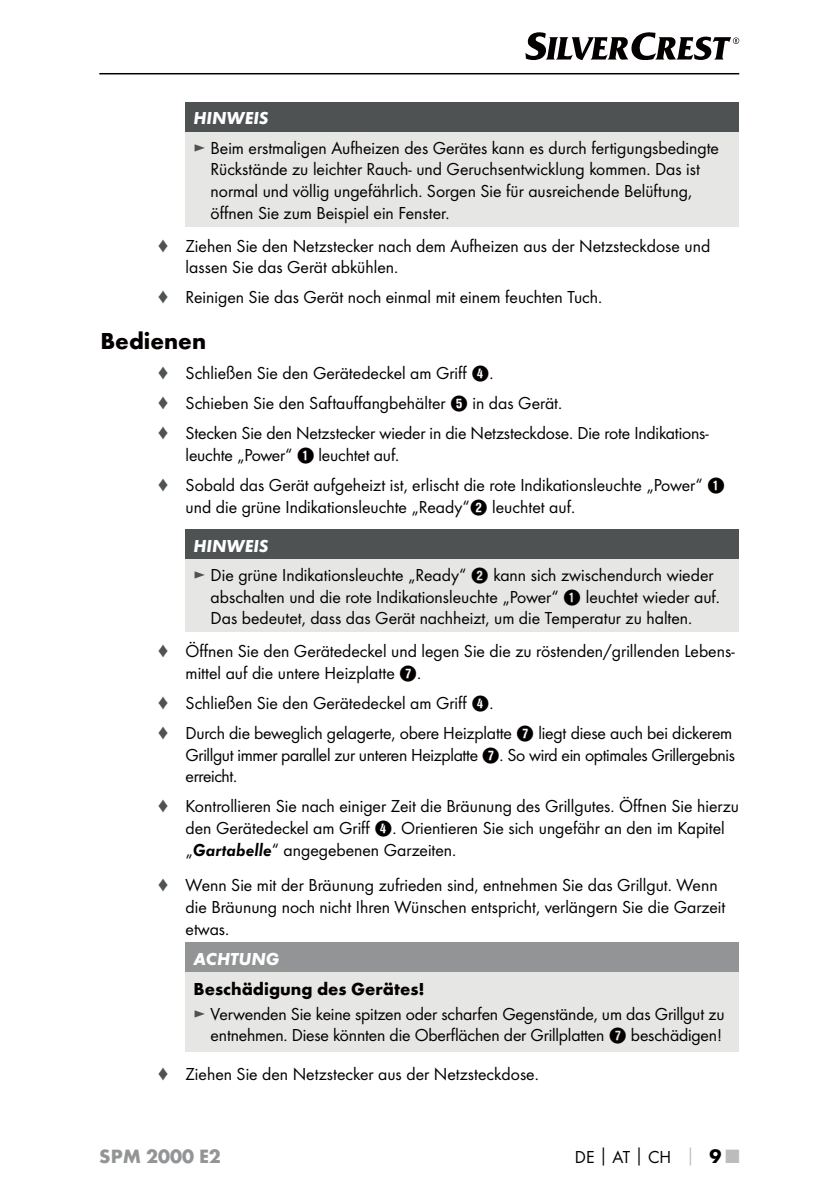
<style>
.page{position:relative;width:840px;height:1191px;background:#fff}
.page>*{position:absolute;margin:0;border:0;box-sizing:border-box;transform-origin:0 0}
.t1{font:700 24px "Futura";color:#040000}
.t2{font:700 20px "Futura";color:#929495}
.t3{font:18px/21.6px "Futura Boo";color:#040000}
.t4{font:18px/21.6px "Futura Boo";letter-spacing:-.02em;color:#040000}
.t5{font:700 18px "Futura";color:#040000}
.t6{font:italic 700 18px "Futura";color:#fff}
.s1{color:#4f5253}
.s2{font-family:"Hako PI Nummern"}
.s3{font-family:"Futura Dem Obl"}
.s4{font-family:"Futura";font-weight:700;color:#bbbdbc}
.s5{font-family:"Futura";font-weight:700;font-size:20px}
.s6{font-family:"Futura";font-weight:700;font-size:20px;color:#bbbdbc}
</style>
<div class="page">
<hr style="left:99px;top:73px;width:639px;height:1px;background:#040000">
<svg style="left:525px;top:32px;width:213px;height:28px"></svg>
<div style="left:185px;top:102px;width:553px;height:30px;background:#4f5253"></div>
<div style="left:185px;top:132px;width:553px;height:95px;background:#e6e6e5"></div>
<div style="left:185px;top:529px;width:553px;height:30px;background:#4f5253"></div>
<div style="left:185px;top:559px;width:553px;height:73px;background:#e6e6e5"></div>
<div style="left:185px;top:942px;width:553px;height:31px;background:#929495"></div>
<div style="left:185px;top:973px;width:553px;height:79px;background:#e6e6e5"></div>
<p class="t6" style="left:193px;top:112px;width:76px">HINWEIS</p>
<p class="t3" style="left:210px;top:138px;width:509px;text-indent:-17px"><span class="s1">►</span> Beim erstmaligen Aufheizen des Gerätes kann es durch fertigungsbedingte Rückstände zu leichter Rauch- und Geruchsentwicklung kommen. Das ist normal und völlig ungefährlich. Sorgen Sie für ausreichende Belüftung, öffnen Sie zum Beispiel ein Fenster.</p>
<p class="t3" style="left:185px;top:236px;width:526px;text-indent:-28px"><span class="s1">♦</span> Ziehen Sie den Netzstecker nach dem Aufheizen aus der Netzsteckdose und lassen Sie das Gerät abkühlen.</p>
<p class="t3" style="left:157px;top:287px;width:446px"><span class="s1">♦</span> Reinigen Sie das Gerät noch einmal mit einem feuchten Tuch.</p>
<h1 class="t1" style="left:100px;top:332px;width:107px">Bedienen</h1>
<p class="t3" style="left:157px;top:359px;width:552px;line-height:30px"><span class="s1">♦</span> Schließen Sie den Gerätedeckel am Griff <span class="s2">4</span>.<br><span class="s1">♦</span> Schieben Sie den Saftauffangbehälter <span class="s2">5</span> in das Gerät.<br><span class="s1">♦</span> Stecken Sie den Netzstecker wieder in die Netzsteckdose. Die rote Indikations-</p>
<p class="t3" style="left:157px;top:441px;width:569px;line-height:30px;text-indent:28px">leuchte „Power“ <span class="s2">1</span> leuchtet auf.<br><span class="s1">♦</span> Sobald das Gerät aufgeheizt ist, erlischt die rote Indikationsleuchte „Power“ <span class="s2">1</span></p>
<p class="t3" style="left:185px;top:497px;width:391px">und die grüne Indikationsleuchte „Ready“<span class="s2">2</span> leuchtet auf.</p>
<p class="t6" style="left:193px;top:539px;width:76px">HINWEIS</p>
<p class="t3" style="left:210px;top:565px;width:510px;text-indent:-17px"><span class="s1">►</span> Die grüne Indikationsleuchte „Ready“ <span class="s2">2</span> kann sich zwischendurch wieder abschalten und die rote Indikationsleuchte „Power“ <span class="s2">1</span> leuchtet wieder auf.<br>Das bedeutet, dass das Gerät nachheizt, um die Temperatur zu halten.</p>
<p class="t3" style="left:185px;top:641px;width:550px;text-indent:-28px"><span class="s1">♦</span> Öffnen Sie den Gerätedeckel und legen Sie die zu röstenden/grillenden Lebens&shy;mittel auf die untere Heizplatte <span class="s2">7</span>.</p>
<p class="t3" style="left:157px;top:689px;width:576px;line-height:30px"><span class="s1">♦</span> Schließen Sie den Gerätedeckel am Griff <span class="s2">4</span>.<br><span class="s1">♦</span> Durch die beweglich gelagerte, obere Heizplatte <span class="s2">7</span> liegt diese auch bei dickerem</p>
<p class="t4" style="left:185px;top:745px;width:550px">Grillgut immer parallel zur unteren Heizplatte <span class="s2">7</span>. So wird ein optimales Grillergebnis erreicht.</p>
<p class="t3" style="left:185px;top:796px;width:554px;text-indent:-28px"><span class="s1">♦</span> Kontrollieren Sie nach einiger Zeit die Bräunung des Grillgutes. Öffnen Sie hierzu den Gerätedeckel am Griff <span class="s2">4</span>. Orientieren Sie sich ungefähr an den im Kapitel „<span class="s3">Gartabelle</span>“ angegebenen Garzeiten.</p>
<p class="t3" style="left:185px;top:875px;width:541px;text-indent:-28px"><span class="s1">♦</span> Wenn Sie mit der Bräunung zufrieden sind, entnehmen Sie das Grillgut. Wenn die Bräunung noch nicht Ihren Wünschen entspricht, verlängern Sie die Garzeit etwas.</p>
<p class="t6" style="left:193px;top:953px;width:87px">ACHTUNG</p>
<p class="t5" style="left:193px;top:982px;width:232px">Beschädigung des Gerätes!</p>
<p class="t3" style="left:193px;top:1003px;width:532px;text-align:right"><span class="s1">►</span> Verwenden Sie keine spitzen oder scharfen Gegenstände, um das Grillgut zu entnehmen. Diese könnten die Oberflächen der Grillplatten <span class="s2">7</span> be schädigen!</p>
<p class="t3" style="left:157px;top:1064px;width:383px"><span class="s1">♦</span> Ziehen Sie den Netzstecker aus der Netzsteckdose.</p>
<p class="t2" style="left:99px;top:1148px;width:123px">SPM 2000 E2</p>
<p class="t3" style="left:574px;top:1146px;width:166px">DE│AT│CH <span class="s4">│</span> <span class="s5">9</span> <span class="s6">■</span></p>
</div>
